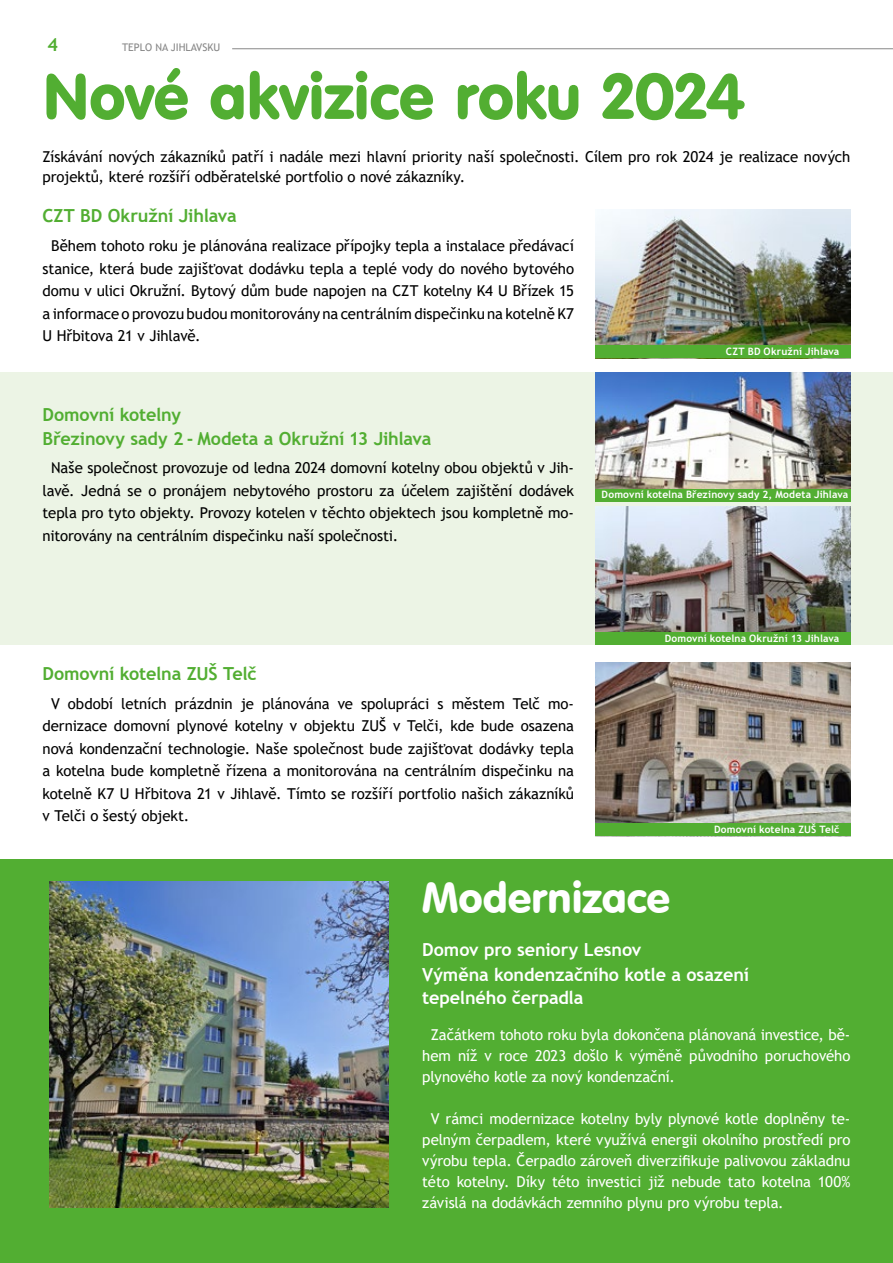
<style>
.page{position:relative;width:893px;height:1263px;background:#fff}
.page>*{position:absolute;margin:0;border:0;box-sizing:border-box;transform-origin:0 0}
.t1{font:63px "VAG Rounded BT";letter-spacing:-.01em;color:#52ae32}
.t2{font:42px "VAG Rounded BT";letter-spacing:-.005em;color:#fff}
.t3{font:700 18px/24px "Trebuchet MS";letter-spacing:-.01em;color:#52ae32}
.t4{font:700 18px/25.5px "Trebuchet MS";letter-spacing:-.005em;color:#fff}
.t5{font:15px/22.5px "Trebuchet MS";letter-spacing:-.005em;color:#000;text-align:justify}
.t6{font:15px/21px "Trebuchet MS";letter-spacing:-.005em;color:#fff;text-align:justify}
.t7{font:10.5px "Trebuchet MS";color:#878787}
.t8{font:700 10.2px "Trebuchet MS";letter-spacing:.01em;color:#fff}
</style>
<div class="page">
<div style="left:0;top:373px;width:893px;height:272px;background:#ecf4e5"></div>
<div style="left:0;top:859px;width:893px;height:404px;background:#52ae32"></div>
<hr style="left:232px;top:48px;width:661px;height:1px;background:#878787">
<img style="left:595px;top:506px;width:255px;height:126px">
<img style="left:595px;top:373px;width:255px;height:116px">
<img style="left:595px;top:209px;width:255px;height:136px">
<div style="left:595px;top:632px;width:255px;height:13px;background:#52ae32"></div>
<div style="left:595px;top:489px;width:255px;height:13px;background:#52ae32"></div>
<div style="left:595px;top:345px;width:255px;height:13px;background:#52ae32"></div>
<img style="left:595px;top:662px;width:255px;height:161px">
<div style="left:595px;top:823px;width:255px;height:13px;background:#52ae32"></div>
<img style="left:49px;top:881px;width:340px;height:327px">
<p class="t3" style="left:48px;top:32px;width:12px">4</p>
<p class="t7" style="left:122px;top:40px;width:100px">TEPLO NA JIHLAVSKU</p>
<h1 class="t1" style="left:43px;top:57px;width:704px">Nové akvizice roku 2024</h1>
<p class="t5" style="left:43px;top:147px;width:809px;line-height:19.5px">Získávání nových zákazníků patří i nadále mezi hlavní priority naší společnosti. Cílem pro rok 2024 je realizace nových projektů, které rozšíří odběratelské portfolio o nové zákazníky.</p>
<p class="t3" style="left:43px;top:204px;width:196px">CZT BD Okružní Jihlava</p>
<p class="t5" style="left:43px;top:234px;width:533px;text-indent:9px">Během tohoto roku je plánována realizace přípojky tepla a instalace předávací stanice, která bude zajišťovat dodávku tepla a teplé vody do nového bytového domu v ulici Okružní. Bytový dům bude napojen na CZT kotelny K4 U Břízek 15 a informace o provozu budou monitorovány na centrálním dispečinku na kotelně K7<br>U Hřbitova 21 v Jihlavě.</p>
<p class="t3" style="left:43px;top:402px;width:390px">Domovní kotelny<br>Březinovy sady 2 - Modeta a Okružní 13 Jihlava</p>
<p class="t5" style="left:43px;top:456px;width:533px;text-indent:9px">Naše společnost provozuje od ledna 2024 domovní kotelny obou objektů v Jih&shy;lavě. Jedná se o pronájem nebytového prostoru za účelem zajištění dodávek tepla pro tyto objekty. Provozy kotelen v těchto objektech jsou kompletně mo&shy;nitorovány na centrálním dispečinku naší společnosti.</p>
<p class="t8" style="left:726px;top:345px;width:115px">CZT BD Okružní Jihlava</p>
<p class="t8" style="left:602px;top:488px;width:248px">Domovní kotelna Březinovy sady 2, Modeta Jihlava</p>
<p class="t3" style="left:43px;top:662px;width:216px">Domovní kotelna ZUŠ Telč</p>
<p class="t5" style="left:43px;top:692px;width:533px;text-indent:9px">V období letních prázdnin je plánována ve spolupráci s městem Telč mo&shy;dernizace domovní plynové kotelny v objektu ZUŠ v Telči, kde bude osazena nová kondenzační technologie. Naše společnost bude zajišťovat dodávky tepla a kotelna bude kompletně řízena a monitorována na centrálním dispečinku na kotelně K7 U Hřbitova 21 v Jihlavě. Tímto se rozšíří portfolio našich zákazníků v Telči o šestý objekt.</p>
<p class="t8" style="left:665px;top:632px;width:176px">Domovní kotelna Okružní 13 Jihlava</p>
<p class="t8" style="left:714px;top:823px;width:127px">Domovní kotelna ZUŠ Telč</p>
<h2 class="t2" style="left:422px;top:871px;width:249px">Modernizace</h2>
<p class="t4" style="left:422px;top:936px;width:328px">Domov pro seniory Lesnov<br>Výměna kondenzačního kotle a osazení</p>
<p class="t4" style="left:422px;top:984px;width:163px">tepelného čerpadla</p>
<p class="t6" style="left:422px;top:1024px;width:430px;text-indent:9px">Začátkem tohoto roku byla dokončena plánovaná investice, bě&shy;hem níž v roce 2023 došlo k výměně původního poruchového plynového kotle za nový kondenzační.</p>
<p class="t6" style="left:422px;top:1108px;width:430px;text-indent:9px">V rámci modernizace kotelny byly plynové kotle doplněny te&shy;pelným čerpadlem, které využívá energii okolního prostředí pro výrobu tepla. Čerpadlo zároveň diverzifikuje palivovou základnu této kotelny. Díky této investici již nebude tato kotelna 100% závislá na dodávkách zemního plynu pro výrobu tepla.</p>
</div>
